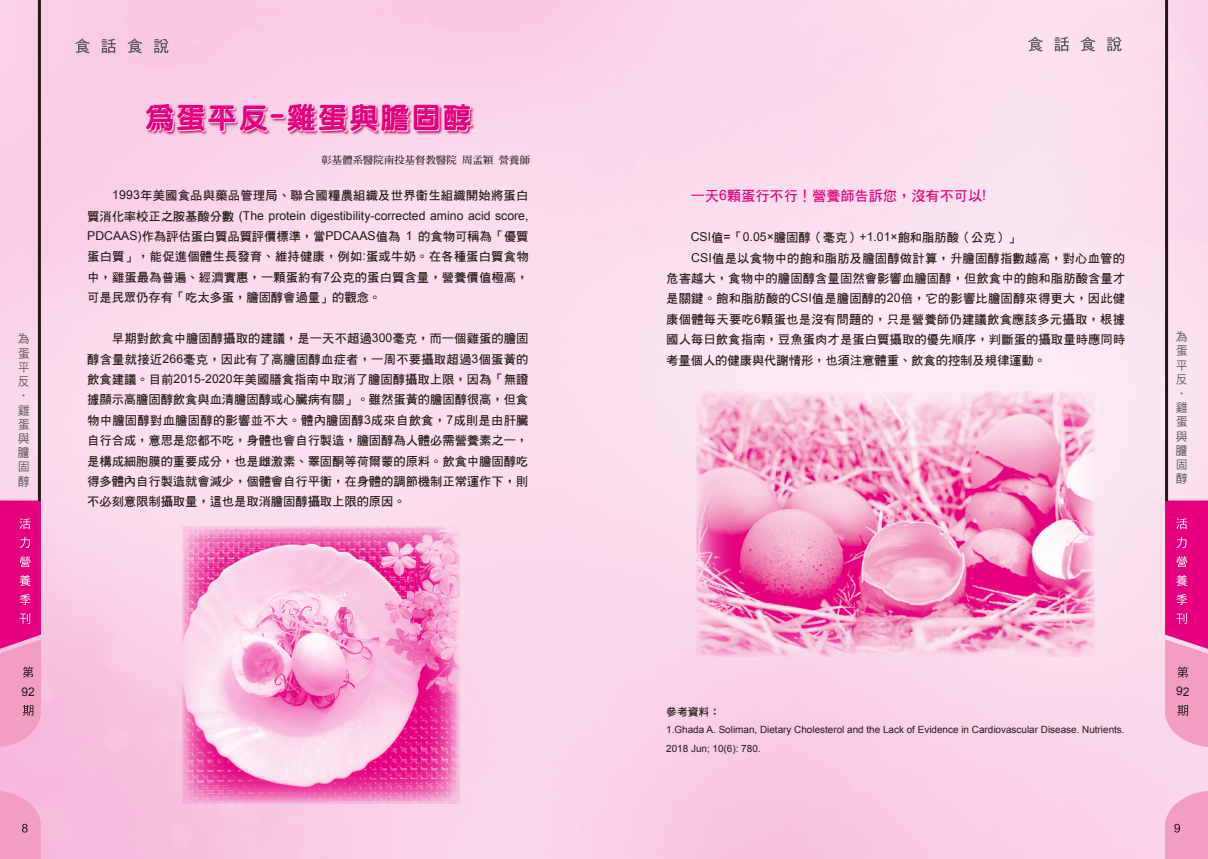
<style>
.page{position:relative;width:1208px;height:859px;background:#fff}
.page>*{position:absolute;margin:0;border:0;box-sizing:border-box;transform-origin:0 0}
.t1{font:28.3px "DF Li Yuan XB WIN BF";letter-spacing:.1em;color:#fff}
.t2{font:14.2px "DF Hei Bd HK BF";color:#e4007f}
.t3{font:12.2px/20.4px "DF Hei Bd HK BF";letter-spacing:.015em;color:#221815;text-align:justify}
.t4{font:12.2px "Arial";color:#221815}
.t5{font:12px "Arial";color:#221815}
.t6{font:11.8px/14.2px "DF Hei Md HK BF";color:#595757}
.t7{font:10.8px "DF Hei Bd HK BF";color:#221815}
.t8{font:10.2px "DF Ming Bd HK BF";letter-spacing:.02em;color:#221815}
.t9{font:9.9px/18.4px "Arial";color:#221815}
.s1{font-family:"Arial"}
.s2{font-family:"DF Hei Bd HK BF"}
.s3{font-size:12.2px;color:#221815}
</style>
<div class="page">
<hr style="left:1165px;top:0;width:3px;height:501px;background:#221815">
<svg style="left:0;top:500px;width:41px;height:247px;background:#e84a9e"></svg>
<hr style="left:38px;top:0;width:3px;height:501px;background:#221815">
<svg style="left:0;top:791px;width:41px;height:68px;background:#f0a0c3"></svg>
<svg style="left:1165px;top:791px;width:43px;height:68px;background:#f0a3c5"></svg>
<svg style="left:75px;top:39px;width:15px;height:14px"></svg>
<svg style="left:101px;top:39px;width:15px;height:14px"></svg>
<svg style="left:127px;top:39px;width:15px;height:14px"></svg>
<svg style="left:154px;top:39px;width:15px;height:14px"></svg>
<img style="left:144px;top:103px;width:335px;height:35px">
<svg style="left:1028px;top:37px;width:15px;height:15px"></svg>
<svg style="left:1054px;top:37px;width:15px;height:14px"></svg>
<svg style="left:1080px;top:37px;width:15px;height:15px"></svg>
<svg style="left:1107px;top:37px;width:14px;height:14px"></svg>
<img style="left:182px;top:527px;width:277px;height:277px">
<img style="left:696px;top:391px;width:398px;height:265px">
<svg style="left:1165px;top:500px;width:43px;height:247px;background:#e84b9f"></svg>
<h1 class="t1" style="left:146px;top:105px;width:327px">為蛋平反-雞蛋與膽固醇</h1>
<p class="t8" style="left:321px;top:155px;width:210px">彰基體系醫院南投基督教醫院 周孟穎 營養師</p>
<p class="t3" style="left:87px;top:185px;width:442px">　　<span class="s1">1993</span>年美國食品與藥品管理局、聯合國糧農組織及世界衛生組織開始將蛋白</p>
<p class="t4" style="left:87px;top:207px;width:443px"><span class="s2">質消化率校正之胺基酸分數</span> (The protein digestibility-corrected amino acid score,</p>
<p class="t3" style="left:87px;top:226px;width:443px"><span class="s1">PDCAAS)</span>作為評估蛋白質品質評價標準，當<span class="s1">PDCAAS</span>值為 <span class="s1">1</span> 的食物可稱為「優質蛋白質」，能促進個體生長發育、維持健康，例如<span class="s1">:</span>蛋或牛奶。在各種蛋白質食物中，雞蛋最為普遍、經濟實惠，一顆蛋約有<span class="s1">7</span>公克的蛋白質含量，營養價值極高，可是民眾仍存有「吃太多蛋，膽固醇會過量」的觀念。</p>
<p class="t3" style="left:87px;top:328px;width:443px">　　早期對飲食中膽固醇攝取的建議，是一天不超過<span class="s1">300</span>毫克，而一個雞蛋的膽固醇含量就接近<span class="s1">266</span>毫克，因此有了高膽固醇血症者，一周不要攝取超過<span class="s1">3</span>個蛋黃的飲食建議。目前<span class="s1">2015-2020</span>年美國膳食指南中取消了膽固醇攝取上限，因為「無證據顯示高膽固醇飲食與血清膽固醇或心臟病有關」。雖然蛋黃的膽固醇很高，但食物中膽固醇對血膽固醇的影響並不大。體內膽固醇<span class="s1">3</span>成來自飲食，<span class="s1">7</span>成則是由肝臟自行合成，意思是您都不吃，身體也會自行製造，膽固醇為人體必需營養素之一，是構成細胞膜的重要成分，也是雌激素、睪固酮等荷爾蒙的原料。飲食中膽固醇吃得多體內自行製造就會減少，個體會自行平衡，在身體的調節機制正常運作下，則不必刻意限制攝取量，這也是取消膽固醇攝取上限的原因。</p>
<p class="t2" style="left:666px;top:189px;width:321px"><span class="s3">　　</span>一天<span class="s1">6</span>顆蛋行不行！營養師告訴您，沒有不可以<span class="s1">!</span></p>
<p class="t3" style="left:666px;top:227px;width:460px;text-align:left">　　<span class="s1">CSI</span>值<span class="s1">=</span>「<span class="s1">0.05×</span>膽固醇（毫克）<span class="s1">+1.01×</span>飽和脂肪酸（公克）」<br>　　<span class="s1">CSI</span>值是以食物中的飽和脂肪及膽固醇做計算，升膽固醇指數越高，對心血管的危害越大，食物中的膽固醇含量固然會影響血膽固醇，但飲食中的飽和脂肪酸含量才是關鍵。飽和脂肪酸的<span class="s1">CSI</span>值是膽固醇的<span class="s1">20</span>倍，它的影響比膽固醇來得更大，因此健康個體每天要吃<span class="s1">6</span>顆蛋也是沒有問題的，只是營養師仍建議飲食應該多元攝取，根據國人每日飲食指南，豆魚蛋肉才是蛋白質攝取的優先順序，判斷蛋的攝取量時應同時考量個人的健康與代謝情形，也須注意體重、飲食的控制及規律運動。</p>
<p class="t6" style="left:18px;top:332px;width:13px">為蛋平反．雞蛋與膽固醇</p>
<p class="t6" style="left:1176px;top:329px;width:13px">為蛋平反．雞蛋與膽固醇</p>
<p class="t5" style="left:21px;top:684px;width:15px">92</p>
<p class="t7" style="left:666px;top:706px;width:55px">參考資料：</p>
<p class="t9" style="left:666px;top:721px;width:460px">1.Ghada A. Soliman, Dietary Cholesterol and the Lack of Evidence in Cardiovascular Disease. Nutrients.<br>2018 Jun; 10(6): 780.</p>
</div>
